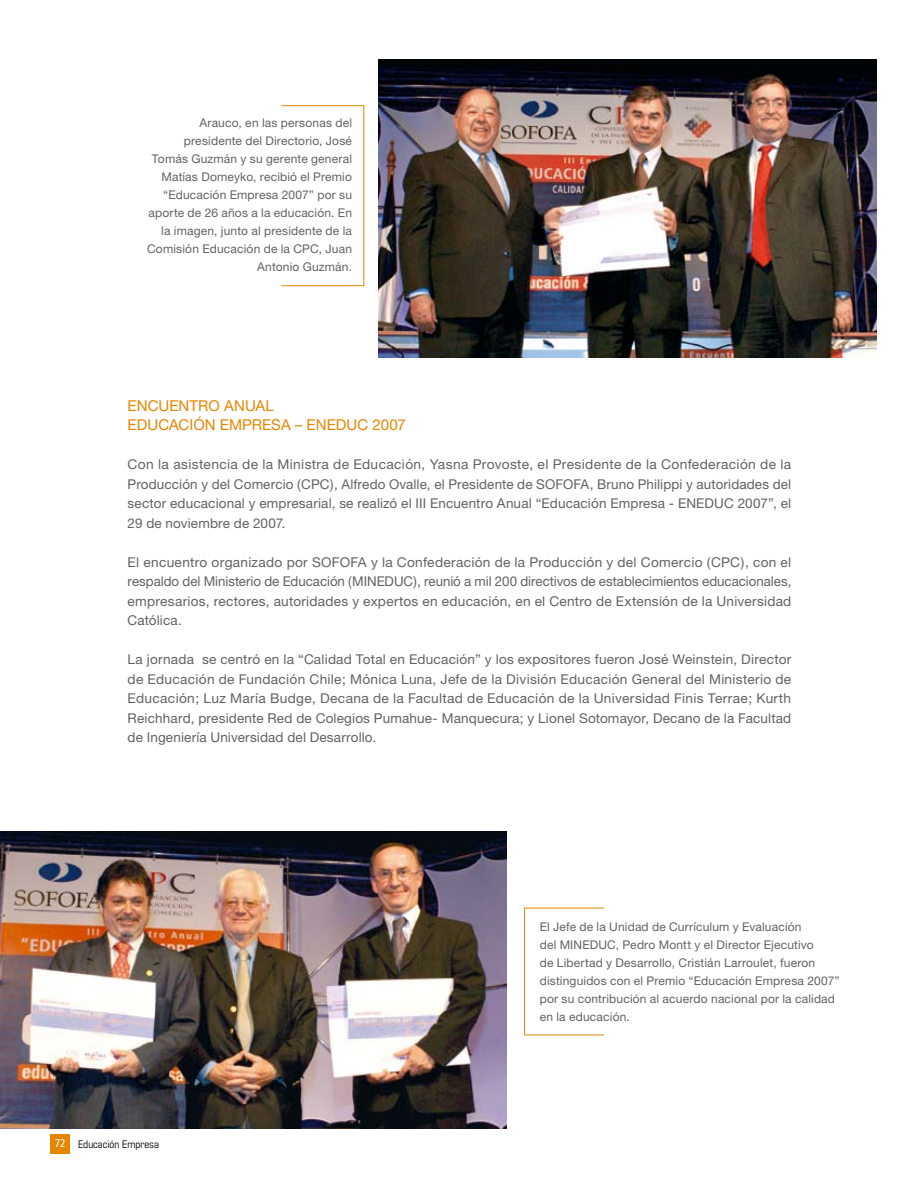
<style>
.page{position:relative;width:919px;height:1191px;background:#fff}
.page>*{position:absolute;margin:0;border:0;box-sizing:border-box;transform-origin:0 0}
.t1{font:15px "Helvetica Neue";color:#e68600}
.t2{font:13.5px/19.5px "Helvetica Neue";letter-spacing:.015em;color:#626262;text-align:justify}
.t3{font:12px/18px "Helvetica Neue";letter-spacing:.015em;color:#626262;text-align:right}
.t4{font:condensed 10.5px "Eurostile";color:#000}
.s1{font-family:"Frutiger";font-size:11.25px;color:#fff}
</style>
<div class="page">
<div style="left:50px;top:1134px;width:20px;height:19px;background:#e68600"></div>
<img style="left:379px;top:60px;width:497px;height:297px">
<div style="left:281px;top:105px;width:83px;height:181px;border:1px solid #e68600"></div>
<img style="left:0;top:831px;width:506px;height:297px">
<div style="left:524px;top:907px;width:80px;height:128px;border:1px solid #e68600"></div>
<p class="t3" style="left:147px;top:113px;width:206px">Arauco, en las personas del presidente del Directorio, José<br>Tomás Guzmán y su gerente general<br>Matías Domeyko, recibió el Premio “Educación Empresa 2007” por su aporte de 26 años a la educación. En la imagen, junto al presidente de la<br>Comisión Educación de la CPC, Juan<br>Antonio Guzmán.</p>
<p class="t1" style="left:128px;top:396px;width:21px">Encuentro</p>
<p class="t1" style="left:224px;top:396px;width:21px">Anua</p>
<p class="t1" style="left:265px;top:396px;width:10px">l</p>
<p class="t1" style="left:128px;top:416px;width:20px">Educaci</p>
<p class="t1" style="left:193px;top:416px;width:47px">ón Empresa</p>
<p class="t1" style="left:295px;top:416px;width:112px">– ENEDUC 2007</p>
<p class="t2" style="left:128px;top:454px;width:665px">Con la asistencia de la Ministra de Educación, Yasna Provoste, el Presidente de la Confederación de la Producción y del Comercio (CPC), Alfredo Ovalle, el Presidente de SOFOFA, Bruno Philippi y autoridades del sector educacional y empresarial, se realizó el III Encuentro Anual “Educación Empresa - ENEDUC 2007”, el 29 de noviembre de 2007.</p>
<p class="t2" style="left:128px;top:552px;width:665px">El encuentro organizado por SOFOFA y la Confederación de la Producción y del Comercio (CPC), con el respaldo del Ministerio de Educación (MINEDUC), reunió a mil 200 directivos de establecimientos educacionales, empresarios, rectores, autoridades y expertos en educación, en el Centro de Extensión de la Universidad Católica.</p>
<p class="t2" style="left:128px;top:649px;width:665px">La jornada se centró en la “Calidad Total en Educación” y los expositores fueron José Weinstein, Director de Educación de Fundación Chile; Mónica Luna, Jefe de la División Educación General del Ministerio de Educación; Luz María Budge, Decana de la Facultad de Educación de la Universidad Finis Terrae; Kurth Reichhard, presidente Red de Colegios Pumahue- Manquecura; y Lionel Sotomayor, Decano de la Facultad de Ingeniería Universidad del Desarrollo.</p>
<p class="t4" style="left:55px;top:1137px;width:106px"><span class="s1">72</span> Educación Empresa</p>
<p class="t3" style="left:539px;top:917px;width:301px;text-align:left">El Jefe de la Unidad de Currículum y Evaluación<br>del MINEDUC, Pedro Montt y el Director Ejecutivo<br>de Libertad y Desarrollo, Cristián Larroulet, fueron distinguidos con el Premio “Educación Empresa 2007” por su contribución al acuerdo nacional por la calidad en la educación.</p>
</div>
